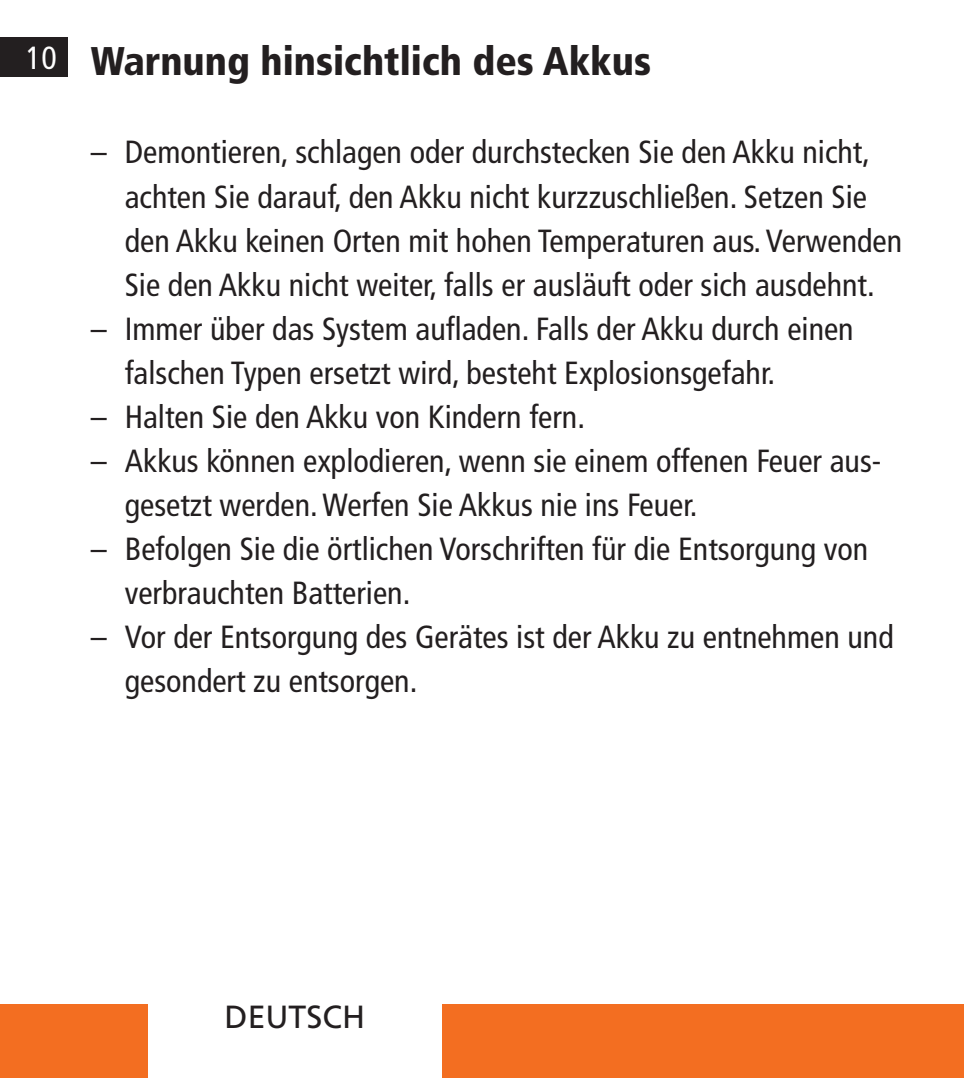
<style>
.page{position:relative;width:964px;height:1078px;background:#fff}
.page>*{position:absolute;margin:0;border:0;box-sizing:border-box;transform-origin:0 0}
.t1{font:900 condensed 40px "Frutiger LT Pro";color:#231f20}
.t2{font:condensed 32px/44px "Frutiger LT Pro";color:#231f20}
.t3{font:32px "Frutiger LT Pro";color:#231f20}
.t4{font:condensed 32px "Frutiger LT Pro";color:#fff}
</style>
<div class="page">
<div style="left:0;top:38px;width:68px;height:39px;background:#231f20"></div>
<div style="left:442px;top:1003px;width:522px;height:74px;background:#f36e21"></div>
<div style="left:0;top:1003px;width:147px;height:74px;background:#f36e21"></div>
<p class="t4" style="left:26px;top:40px;width:32px">10</p>
<p class="t1" style="left:91px;top:37px;width:562px">Warnung hinsichtlich des Akkus</p>
<p class="t2" style="left:125px;top:130px;width:779px;text-indent:-34px">– Demontieren, schlagen oder durchstecken Sie den Akku nicht, achten Sie darauf, den Akku nicht kurzzuschließen. Setzen Sie den Akku keinen Orten mit hohen Temperaturen aus. Verwenden Sie den Akku nicht weiter, falls er ausläuft oder sich ausdehnt.</p>
<p class="t2" style="left:125px;top:306px;width:730px;text-indent:-34px">– Immer über das System aufladen. Falls der Akku durch einen falschen Typen ersetzt wird, besteht Explosionsgefahr.</p>
<p class="t2" style="left:91px;top:394px;width:491px">– Halten Sie den Akku von Kindern fern.</p>
<p class="t2" style="left:125px;top:438px;width:758px;text-indent:-34px">– Akkus können explodieren, wenn sie einem offenen Feuer aus&shy;gesetzt werden. Werfen Sie Akkus nie ins Feuer.</p>
<p class="t2" style="left:125px;top:526px;width:745px;text-indent:-34px">– Befolgen Sie die örtlichen Vorschriften für die Entsorgung von verbrauchten Batterien.</p>
<p class="t2" style="left:125px;top:614px;width:770px;text-indent:-34px">– Vor der Entsorgung des Gerätes ist der Akku zu entnehmen und gesondert zu entsorgen.</p>
<p class="t3" style="left:225px;top:998px;width:142px">DEUTSCH</p>
</div>
